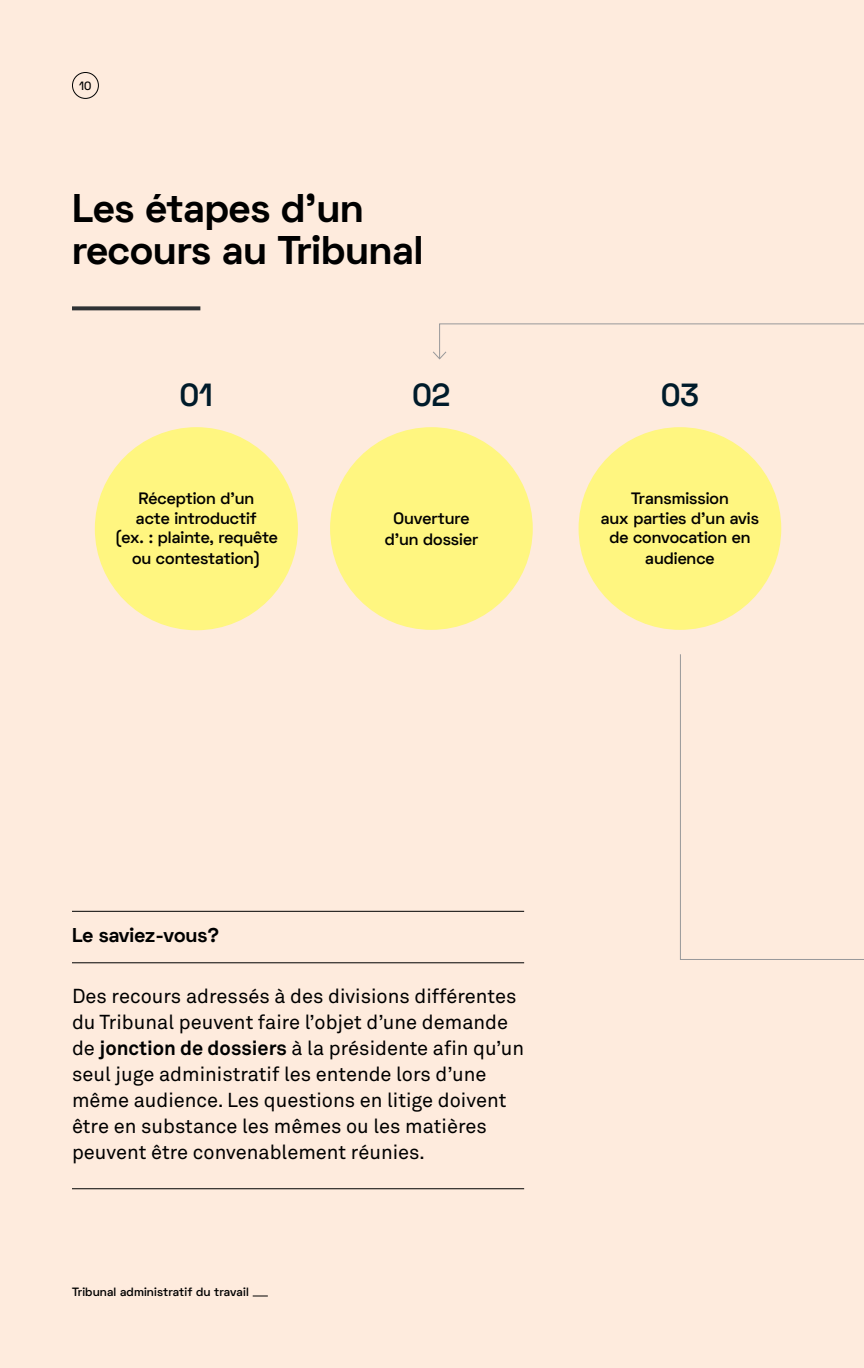
<style>
.page{position:relative;width:864px;height:1368px;background:#feebdd}
.page>*{position:absolute;margin:0;border:0;box-sizing:border-box;transform-origin:0 0}
.t1{font:700 40px/42px "Space Grotesk";color:#000}
.t2{font:600 32px "Space Grotesk";color:#001b2a}
.t3{font:20px/26px "Akkurat Pro";color:#000}
.t4{font:700 20px "Space Grotesk";color:#000}
.t5{font:600 16.4px/20px "Space Grotesk";color:#000;text-align:center}
.t6{font:600 12px "Space Grotesk";letter-spacing:.01em;color:#000}
.t7{font:500 12px "Space Grotesk";color:#000}
.s1{font-weight:700}
</style>
<div class="page">
<hr style="left:72px;top:962px;width:452px;height:1px;background:#000">
<hr style="left:72px;top:911px;width:452px;height:1px;background:#000">
<hr style="left:72px;top:1188px;width:452px;height:1px;background:#000">
<div style="left:95px;top:427px;width:203px;height:203px;background:#fff680;border-radius:50%"></div>
<div style="left:330px;top:427px;width:203px;height:203px;background:#fff680;border-radius:50%"></div>
<div style="left:579px;top:427px;width:202px;height:203px;background:#fff680;border-radius:50%"></div>
<svg style="left:433px;top:323px;width:431px;height:37px"></svg>
<svg style="left:680px;top:654px;width:184px;height:306px"></svg>
<div style="left:72px;top:72px;width:27px;height:27px;border:1px solid #000101;border-radius:50%"></div>
<svg style="left:253px;top:1296px;width:15px;height:1px"></svg>
<svg style="left:72px;top:306px;width:128px;height:4px"></svg>
<p class="t7" style="left:79px;top:78px;width:14px">10</p>
<h1 class="t1" style="left:72px;top:188px;width:353px">Les étapes d’un recours au Tribunal</h1>
<h2 class="t2" style="left:180px;top:374px;width:34px">01</h2>
<h2 class="t2" style="left:413px;top:374px;width:39px">02</h2>
<h2 class="t2" style="left:661px;top:374px;width:39px">03</h2>
<p class="t5" style="left:115px;top:488px;width:165px">Réception d’un<br>acte introductif<br>(ex. : plainte, requête ou contestation)</p>
<p class="t5" style="left:385px;top:508px;width:95px">Ouverture d’un dossier</p>
<p class="t5" style="left:601px;top:488px;width:160px">Transmission<br>aux parties d’un avis de convocation en audience</p>
<p class="t4" style="left:72px;top:922px;width:149px">Le saviez-vous?</p>
<p class="t3" style="left:72px;top:984px;width:454px">Des recours adressés à des divisions différentes du Tribunal peuvent faire l’objet d’une demande de <span class="s1">jonction de dossiers</span> à la présidente afin qu’un seul juge administratif les entende lors d’une même audience. Les questions en litige doivent être en substance les mêmes ou les matières peuvent être convenablement réunies.</p>
<p class="t6" style="left:72px;top:1284px;width:178px">Tribunal administratif du travail</p>
</div>
